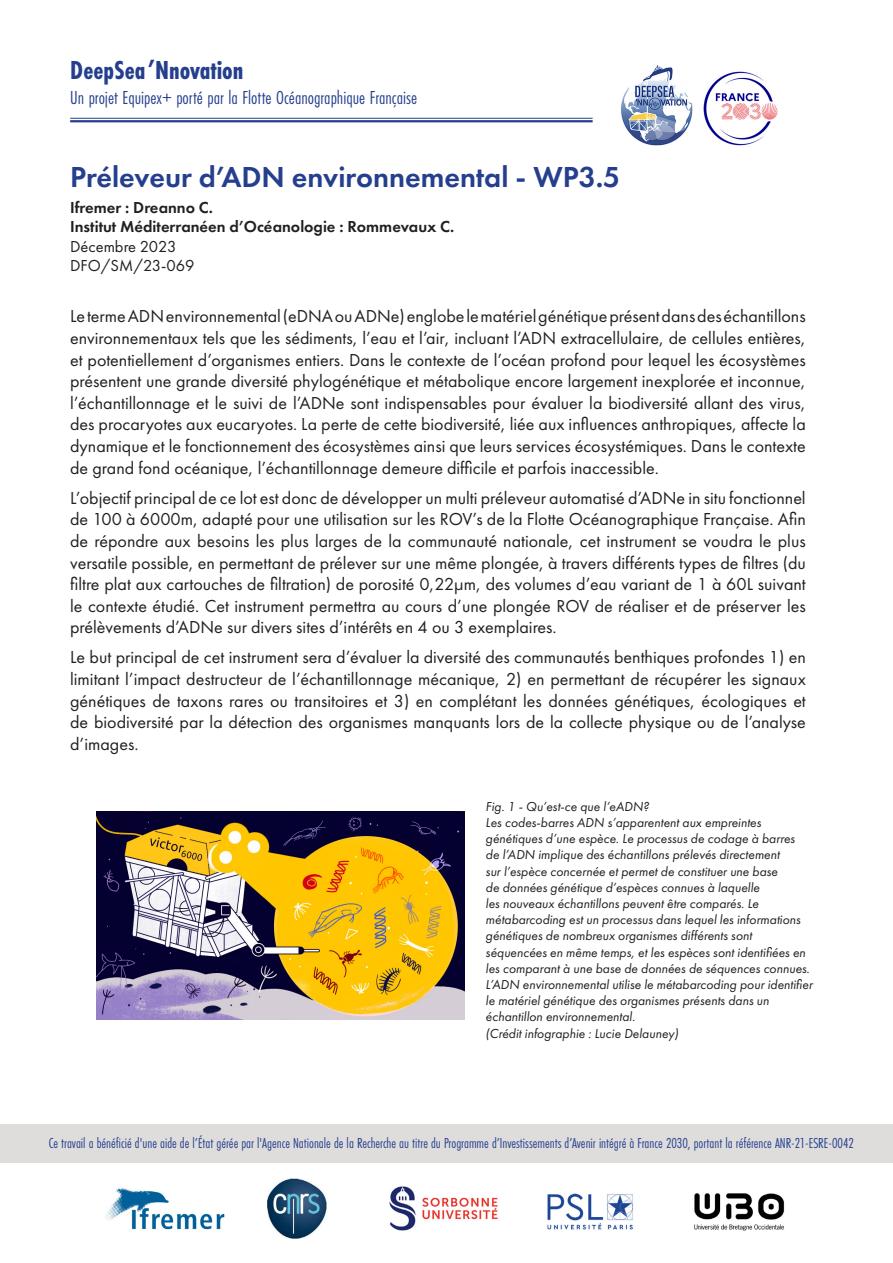
<style>
.page{position:relative;width:893px;height:1263px;background:#fff}
.page>*{position:absolute;margin:0;border:0;box-sizing:border-box;transform-origin:0 0}
.t1{font:600 30px "Futura PT";color:#253f8e}
.t2{font:700 27px "Futura PT Cond";color:#253f8e}
.t3{font:19.5px "Futura PT Cond";color:#253f8e}
.t4{font:18px/21.6px "Futura PT";color:#231f20;text-align:justify}
.t5{font:600 16.5px/19.5px "Futura PT";color:#231f20}
.t6{font:16.5px "Futura PT";color:#231f20}
.t7{font:15px "Futura PT Cond";color:#253f8e}
.t8{font:italic 13.5px/16.2px "Futura PT";color:#231f20}
</style>
<div class="page">
<hr style="left:70px;top:118px;width:523px;height:1px;background:#253f8e">
<hr style="left:70px;top:120px;width:523px;height:2px;background:#253f8e">
<img style="left:621px;top:65px;width:157px;height:81px">
<img style="left:96px;top:1162px;width:711px;height:77px">
<div style="left:0;top:1124px;width:893px;height:38px;background:#dedddc"></div>
<img style="left:96px;top:811px;width:369px;height:208px">
<p class="t2" style="left:70px;top:54px;width:175px">DeepSea’Nnovation</p>
<p class="t3" style="left:70px;top:86px;width:348px">Un projet Equipex+ porté par la Flotte Océanographique Française</p>
<p class="t1" style="left:70px;top:158px;width:552px">Préleveur d’ADN environnemental - WP3.5</p>
<p class="t5" style="left:70px;top:197px;width:386px">Ifremer : Dreanno C.<br>Institut Méditerranéen d’Océanologie : Rommevaux C.</p>
<p class="t6" style="left:70px;top:237px;width:108px">Décembre 2023</p>
<p class="t6" style="left:70px;top:256px;width:126px">DFO/SM/23-069</p>
<p class="t4" style="left:70px;top:305px;width:737px">Le terme ADN environnemental (eDNA ou ADNe) englobe le matériel génétique présent dans des échantillons environnementaux tels que les sédiments, l’eau et l’air, incluant l’ADN extracellulaire, de cellules entières, et potentiellement d’organismes entiers. Dans le contexte de l’océan profond pour lequel les écosystèmes présentent une grande diversité phylogénétique et métabolique encore largement inexplorée et inconnue, l’échantillonnage et le suivi de l’ADNe sont indispensables pour évaluer la biodiversité allant des virus, des procaryotes aux eucaryotes. La perte de cette biodiversité, liée aux influences anthropiques, affecte la dynamique et le fonctionnement des écosystèmes ainsi que leurs services écosystémiques. Dans le contexte de grand fond océanique, l’échantillonnage demeure difficile et parfois inaccessible.</p>
<p class="t4" style="left:70px;top:487px;width:737px">L’objectif principal de ce lot est donc de développer un multi préleveur automatisé d’ADNe in situ fonctionnel de 100 à 6000m, adapté pour une utilisation sur les ROV’s de la Flotte Océanographique Française. Afin de répondre aux besoins les plus larges de la communauté nationale, cet instrument se voudra le plus versatile possible, en permettant de prélever sur une même plongée, à travers différents types de filtres (du filtre plat aux cartouches de filtration) de porosité 0,22µm, des volumes d’eau variant de 1 à 60L suivant le contexte étudié. Cet instrument permettra au cours d’une plongée ROV de réaliser et de préserver les prélèvements d’ADNe sur divers sites d’intérêts en 4 ou 3 exemplaires.</p>
<p class="t4" style="left:70px;top:646px;width:737px">Le but principal de cet instrument sera d’évaluer la diversité des communautés benthiques profondes 1) en limitant l’impact destructeur de l’échantillonnage mécanique, 2) en permettant de récupérer les signaux génétiques de taxons rares ou transitoires et 3) en complétant les données génétiques, écologiques et de biodiversité par la détection des organismes manquants lors de la collecte physique ou de l’analyse d’images.</p>
<p class="t8" style="left:486px;top:798px;width:329px">Fig. 1 - Qu’est-ce que l’eADN?<br>Les codes-barres ADN s’apparentent aux empreintes génétiques d’une espèce. Le processus de codage à barres<br>de l’ADN implique des échantillons prélevés directement<br>sur l’espèce concernée et permet de constituer une base<br>de données génétique d’espèces connues à laquelle<br>les nouveaux échantillons peuvent être comparés. Le métabarcoding est un processus dans lequel les informations génétiques de nombreux organismes différents sont séquencées en même temps, et les espèces sont identifiées en les comparant à une base de données de séquences connues.<br>L’ADN environnemental utilise le métabarcoding pour identifier le matériel génétique des organismes présents dans un échantillon environnemental.<br>(Crédit infographie : Lucie Delauney)</p>
<p class="t7" style="left:49px;top:1134px;width:807px">Ce travail a bénéficié d'une aide de l’État gérée par l'Agence Nationale de la Recherche au titre du Programme d’Investissements d’Avenir intégré à France 2030, portant la référence ANR-21-ESRE-0042</p>
</div>
